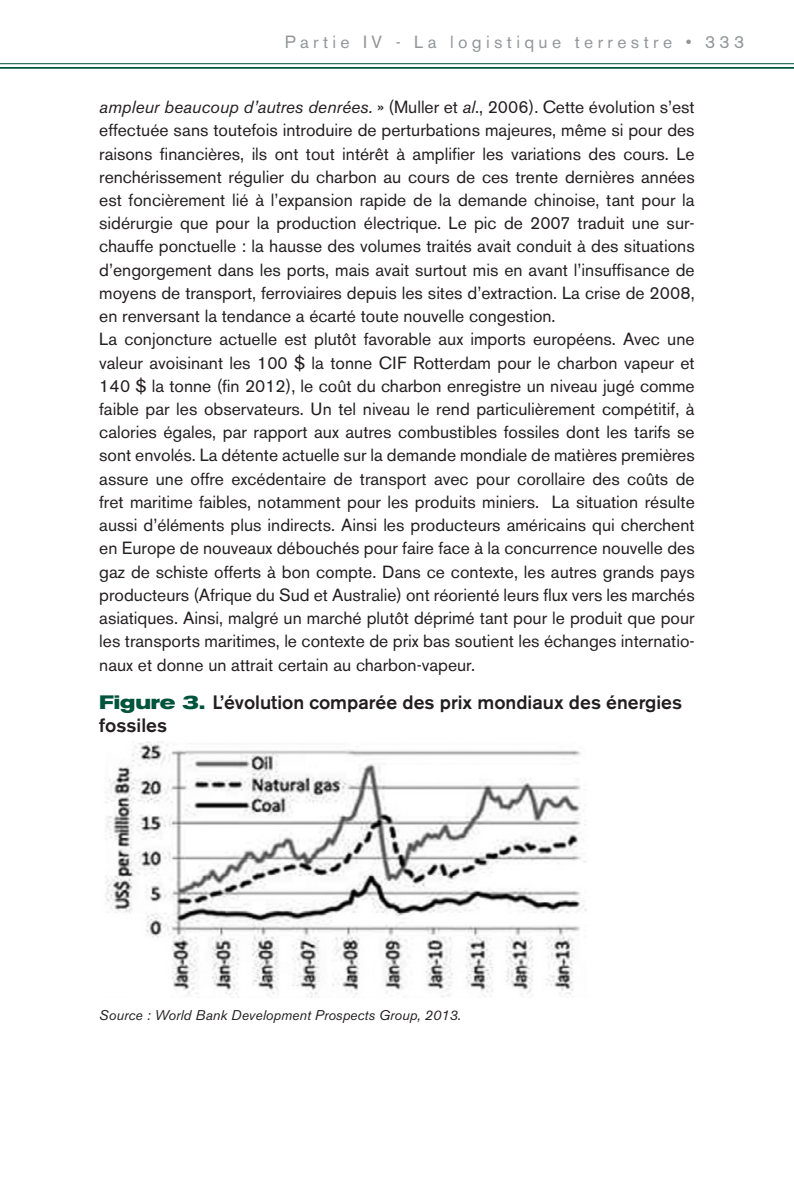
<style>
.page{position:relative;width:794px;height:1191px;background:#fff}
.page>*{position:absolute;margin:0;border:0;box-sizing:border-box;transform-origin:0 0}
.Titre_tableau{font:500 19.25px/23.3px "Akzidenz Grotesk BE";color:#231f20}
.texte_courant{font:17.5px/23.3px "Akzidenz Grotesk BE";color:#231f20;text-align:justify}
.notes_de_bas_de_page{font:17.5px/23.3px "Akzidenz Grotesk BE";color:#231f20;text-align:justify}
.t1{font:17.5px "Akzidenz Grotesk BE";letter-spacing:.25em;color:#939598}
.source{font:italic 14px "Akzidenz Grotesk BE";color:#231f20}
.s1{font-style:italic}
.s2{font-weight:700;font-stretch:expanded;color:#00543c}
</style>
<div class="page">
<hr style="left:0;top:63px;width:794px;height:1px;background:#00543c">
<hr style="left:0;top:67px;width:794px;height:2px;background:#00543c">
<img style="left:105px;top:741px;width:482px;height:256px">
<p class="t1" style="left:285px;top:31px;width:461px">Partie IV - La logistique terrestre • 333</p>
<p class="notes_de_bas_de_page" style="left:99px;top:95px;width:597px"><span class="s1">ampleur beaucoup d’autres denrées.</span> » (Muller et <span class="s1">al</span>., 2006). Cette évolution s’est effectuée sans toutefois introduire de perturbations majeures, même si pour des raisons financières, ils ont tout intérêt à amplifier les variations des cours. Le renchérissement régulier du charbon au cours de ces trente dernières années est foncièrement lié à l’expansion rapide de la demande chinoise, tant pour la sidérurgie que pour la production électrique. Le pic de 2007 traduit une sur&shy;chauffe ponctuelle : la hausse des volumes traités avait conduit à des situations d’engorgement dans les ports, mais avait surtout mis en avant l’insuffisance de moyens de transport, ferroviaires depuis les sites d’extraction. La crise de 2008, en renversant la tendance a écarté toute nouvelle congestion.</p>
<p class="texte_courant" style="left:99px;top:328px;width:597px">La conjoncture actuelle est plutôt favorable aux imports européens. Avec une valeur avoisinant les 100 $ la tonne CIF Rotterdam pour le charbon vapeur et 140 $ la tonne (fin 2012), le coût du charbon enregistre un niveau jugé comme faible par les observateurs. Un tel niveau le rend particulièrement compétitif, à calories égales, par rapport aux autres combustibles fossiles dont les tarifs se sont envolés. La détente actuelle sur la demande mondiale de matières premières assure une offre excédentaire de transport avec pour corollaire des coûts de fret maritime faibles, notamment pour les produits miniers. La situation résulte aussi d’éléments plus indirects. Ainsi les producteurs américains qui cherchent en Europe de nouveaux débouchés pour faire face à la concurrence nouvelle des gaz de schiste offerts à bon compte. Dans ce contexte, les autres grands pays producteurs (Afrique du Sud et Australie) ont réorienté leurs flux vers les marchés asiatiques. Ainsi, malgré un marché plutôt déprimé tant pour le produit que pour les transports maritimes, le contexte de prix bas soutient les échanges internatio&shy;naux et donne un attrait certain au charbon-vapeur.</p>
<p class="Titre_tableau" style="left:99px;top:690px;width:584px"><span class="s2">Figure 3.</span> L’évolution comparée des prix mondiaux des énergies fossiles</p>
<p class="source" style="left:99px;top:1007px;width:363px">Source : World Bank Development Prospects Group, 2013.</p>
</div>
